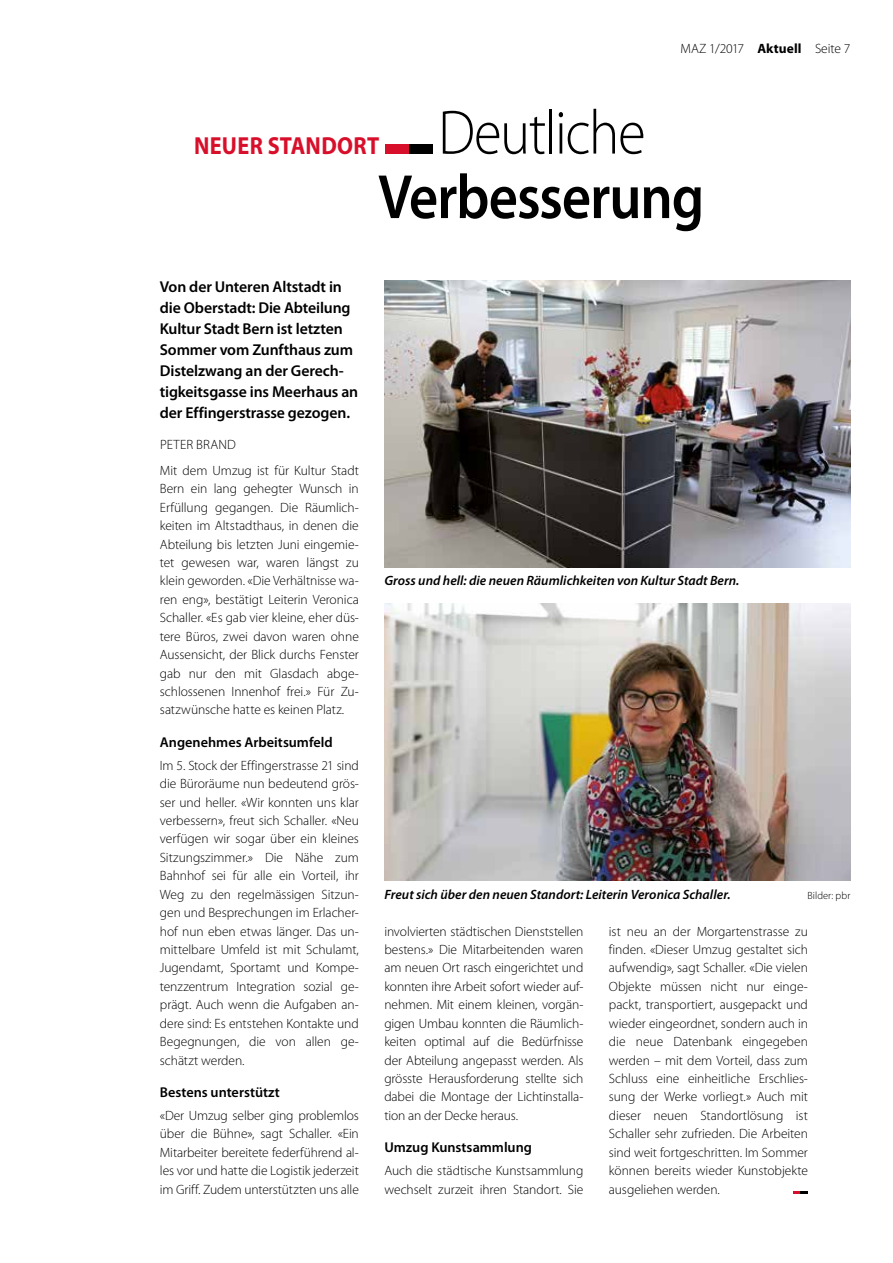
<style>
.page{position:relative;width:893px;height:1263px;background:#fff}
.page>*{position:absolute;margin:0;border:0;box-sizing:border-box;transform-origin:0 0}
.t1{font:600 63px "Myriad Pro";letter-spacing:-.02em;color:#000;scale:.9 1}
.t2{font:300 63px "Myriad Pro";letter-spacing:-.025em;color:#000;scale:.9 1}
.t3{font:700 24.75px "Myriad Pro";letter-spacing:.015em;color:#d80f2a;scale:.9 1}
.t4{font:600 15.75px/21px "Myriad Pro";letter-spacing:-.01em;color:#000}
.t5{font:600 14.25px "Myriad Pro";color:#000}
.t6{font:300 13.5px/18.5px "Myriad Pro";letter-spacing:-.005em;color:#000;text-align:justify}
.t7{font:italic 600 13.5px "Myriad Pro";color:#000}
.t8{font:300 10.5px "Myriad Pro";letter-spacing:.005em;color:#000}
.s1{font-weight:700}
</style>
<div class="page">
<div style="left:385px;top:144px;width:24px;height:9px;background:#d80f2a"></div>
<div style="left:409px;top:144px;width:23px;height:9px;background:#000"></div>
<svg style="left:794px;top:1191px;width:14px;height:2px"></svg>
<img style="left:384px;top:281px;width:466px;height:286px">
<img style="left:384px;top:604px;width:466px;height:276px">
<p class="t6" style="left:681px;top:39px;width:171px">MAZ 1/2017 <span class="s1">Aktuell</span> Seite 7</p>
<h1 class="t2" style="left:438px;top:98px;width:232px">Deutliche</h1>
<h1 class="t1" style="left:378px;top:157px;width:364px">Verbesserung</h1>
<h2 class="t3" style="left:194px;top:129px;width:207px">NEUER STANDORT</h2>
<p class="t4" style="left:160px;top:276px;width:200px">Von der Unteren Altstadt in die Oberstadt: Die Abteilung<br>Kultur Stadt Bern ist letzten<br>Sommer vom Zunfthaus zum<br>Distelzwang an der Gerech&shy;tigkeitsgasse ins Meerhaus an der Effingerstrasse gezogen.</p>
<p class="t6" style="left:160px;top:432px;width:201px;line-height:26px">PETER BRAND<br>Mit dem Umzug ist für Kultur Stadt</p>
<p class="t6" style="left:160px;top:480px;width:201px">Bern ein lang gehegter Wunsch in Erfüllung gegangen. Die Räumlich&shy;keiten im Altstadthaus, in denen die Abteilung bis letzten Juni eingemie&shy;tet gewesen war, waren längst zu klein geworden. «Die Verhältnisse wa&shy;ren eng», bestätigt Leiterin Veronica Schaller. «Es gab vier kleine, eher düs&shy;tere Büros, zwei davon waren ohne Aussensicht, der Blick durchs Fenster gab nur den mit Glasdach abge&shy;schlossenen Innenhof frei.» Für Zu&shy;satzwünsche hatte es keinen Platz.</p>
<p class="t5" style="left:160px;top:733px;width:175px">Angenehmes Arbeitsumfeld</p>
<p class="t6" style="left:160px;top:756px;width:201px">Im 5. Stock der Effingerstrasse 21 sind die Büroräume nun bedeutend grös&shy;ser und heller. «Wir konnten uns klar verbessern», freut sich Schaller. «Neu verfügen wir sogar über ein kleines Sitzungszimmer.» Die Nähe zum Bahnhof sei für alle ein Vorteil, ihr Weg zu den regelmässigen Sitzun&shy;gen und Besprechungen im Erlacher&shy;hof nun eben etwas länger. Das un&shy;mittelbare Umfeld ist mit Schulamt, Jugendamt, Sportamt und Kompe&shy;tenzzentrum Integration sozial ge&shy;prägt. Auch wenn die Aufgaben an&shy;dere sind: Es entstehen Kontakte und Begegnungen, die von allen ge&shy;schätzt werden.</p>
<p class="t5" style="left:160px;top:1083px;width:122px">Bestens unterstützt</p>
<p class="t6" style="left:160px;top:1106px;width:201px">«Der Umzug selber ging problemlos über die Bühne», sagt Schaller. «Ein Mitarbeiter bereitete federführend al&shy;les vor und hatte die Logistik jederzeit im Griff. Zudem unterstützten uns alle</p>
<p class="t7" style="left:384px;top:572px;width:357px">Gross und hell: die neuen Räumlichkeiten von Kultur Stadt Bern.</p>
<p class="t7" style="left:384px;top:885px;width:348px">Freut sich über den neuen Standort: Leiterin Veronica Schaller.</p>
<p class="t8" style="left:807px;top:889px;width:44px">Bilder: pbr</p>
<p class="t6" style="left:384px;top:922px;width:201px">involvierten städtischen Dienststellen bestens.» Die Mitarbeitenden waren am neuen Ort rasch eingerichtet und konnten ihre Arbeit sofort wieder auf&shy;nehmen. Mit einem kleinen, vorgän&shy;gigen Umbau konnten die Räumlich&shy;keiten optimal auf die Bedürfnisse der Abteilung angepasst werden. Als grösste Herausforderung stellte sich dabei die Montage der Lichtinstalla&shy;tion an der Decke heraus.</p>
<p class="t5" style="left:384px;top:1138px;width:149px">Umzug Kunstsammlung</p>
<p class="t6" style="left:384px;top:1162px;width:201px">Auch die städtische Kunstsammlung wechselt zurzeit ihren Standort. Sie</p>
<p class="t6" style="left:609px;top:922px;width:201px">ist neu an der Morgartenstrasse zu finden. «Dieser Umzug gestaltet sich aufwendig», sagt Schaller. «Die vielen Objekte müssen nicht nur einge&shy;packt, transportiert, ausgepackt und wieder eingeordnet, sondern auch in die neue Datenbank eingegeben werden – mit dem Vorteil, dass zum Schluss eine einheitliche Erschlies&shy;sung der Werke vorliegt.» Auch mit dieser neuen Standortlösung ist Schaller sehr zufrieden. Die Arbeiten sind weit fortgeschritten. Im Sommer können bereits wieder Kunstobjekte ausgeliehen werden.</p>
</div>
